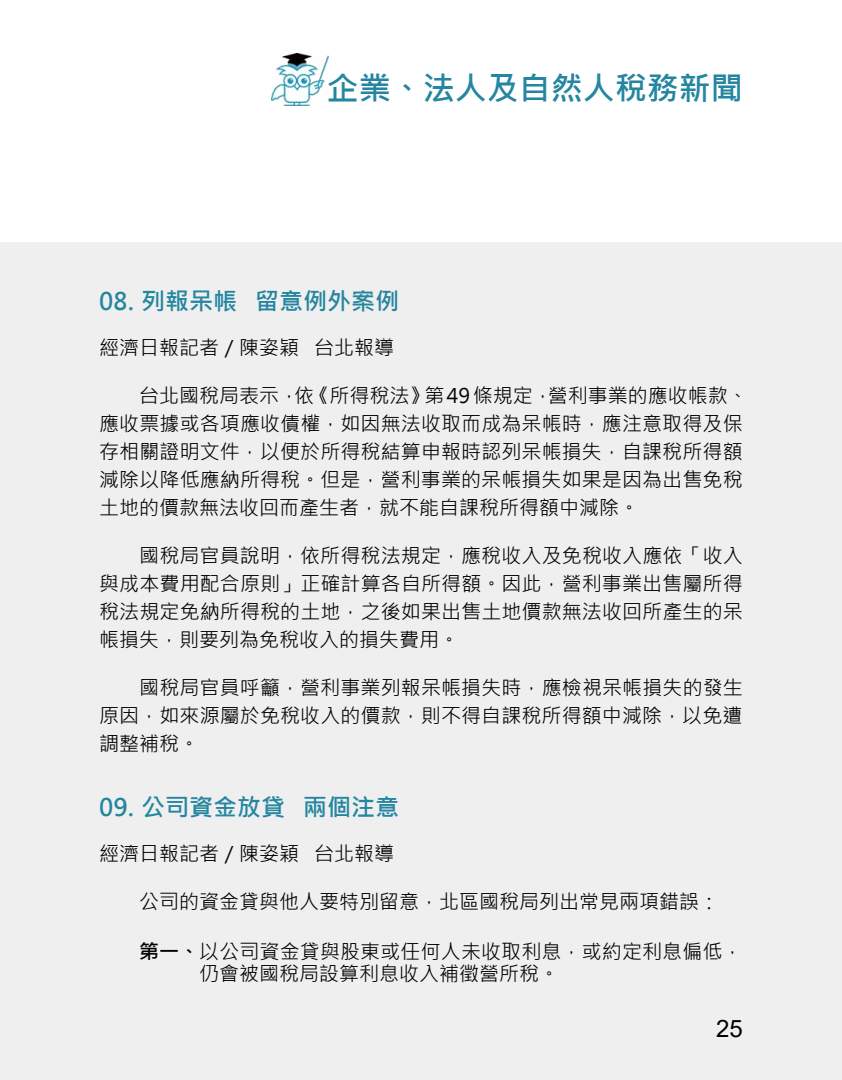
<style>
.page{position:relative;width:842px;height:1080px;background:#fff}
.page>*{position:absolute;margin:0;border:0;box-sizing:border-box;transform-origin:0 0}
.t1{font:700 32px "Microsoft Jheng Hei";color:#2486a0}
.t2{font:700 24px "Microsoft Jheng Hei";color:#2486a0}
.t3{font:24px "Arial";color:#000}
.t4{font:20px/28px "Microsoft Jheng Hei";letter-spacing:.005em;color:#000}
.s1{font-weight:700}
</style>
<div class="page">
<div style="left:0;top:243px;width:842px;height:837px;background:#efefef"></div>
<img style="left:271px;top:53px;width:58px;height:53px">
<h1 class="t1" style="left:327px;top:68px;width:417px">企業、法人及自然人稅務新聞</h1>
<p class="t2" style="left:99px;top:287px;width:301px">08. 列報呆帳 留意例外案例</p>
<p class="t4" style="left:99px;top:334px;width:296px">經濟日報記者／陳姿穎 台北報導</p>
<p class="t4" style="left:99px;top:382px;width:650px;text-indent:40px">台北國稅局表示，依《所得稅法》第 49 條規定，營利事業的應收帳款、應收票據或各項應收債權，如因無法收取而成為呆帳時，應注意取得及保存相關證明文件，以便於所得稅結算申報時認列呆帳損失，自課稅所得額減除以降低應納所得稅。但是，營利事業的呆帳損失如果是因為出售免稅土地的價款無法收回而產生者，就不能自課稅所得額中減除。</p>
<p class="t4" style="left:99px;top:542px;width:645px;text-align:justify;text-indent:40px">國稅局官員說明，依所得稅法規定，應稅收入及免稅收入應依「收入與成本費用配合原則」正確計算各自所得額。因此，營利事業出售屬所得稅法規定免納所得稅的土地，之後如果出售土地價款無法收回所產生的呆帳損失，則要列為免稅收入的損失費用。</p>
<p class="t4" style="left:99px;top:674px;width:645px;text-align:justify;text-indent:40px">國稅局官員呼籲，營利事業列報呆帳損失時，應檢視呆帳損失的發生原因，如來源屬於免稅收入的價款，則不得自課稅所得額中減除，以免遭調整補稅。</p>
<p class="t2" style="left:99px;top:793px;width:301px">09. 公司資金放貸 兩個注意</p>
<p class="t4" style="left:99px;top:840px;width:296px">經濟日報記者／陳姿穎 台北報導</p>
<p class="t4" style="left:139px;top:888px;width:581px">公司的資金貸與他人要特別留意，北區國稅局列出常見兩項錯誤：</p>
<p class="t4" style="left:199px;top:941px;width:545px;line-height:22px;text-indent:-60px"><span class="s1">第一、</span>以公司資金貸與股東或任何人未收取利息，或約定利息偏低，仍會被國稅局設算利息收入補徵營所稅。</p>
<p class="t3" style="left:716px;top:1012px;width:28px">25</p>
</div>
